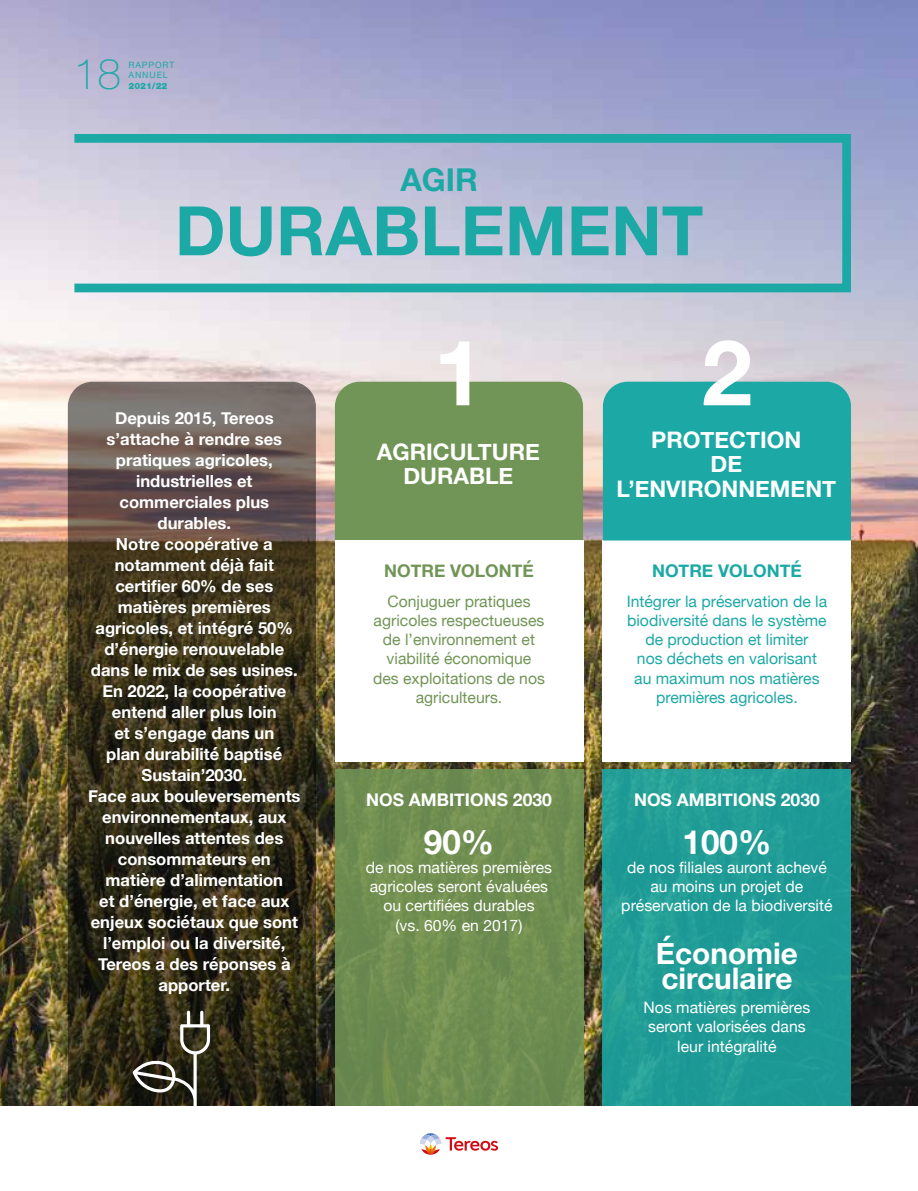
<style>
.page{position:relative;width:918px;height:1191px;background:#fff}
.page>*{position:absolute;margin:0;border:0;box-sizing:border-box;transform-origin:0 0}
.t1{font:700 91px "Helvetica Neue";color:#fff}
.t2{font:700 68.25px "Helvetica Neue";color:#1ca9a6}
.t3{font:100 42.52px "Helvetica Neue";color:#1ca9a6}
.t4{font:700 33.25px "Helvetica Neue";color:#fff}
.t5{font:700 31.5px "Helvetica Neue";color:#1ca9a6}
.t6{font:700 29.75px/24.5px "Helvetica Neue";color:#fff}
.t7{font:700 22.75px/24.5px "Helvetica Neue";color:#fff;text-align:center}
.t8{font:700 17.5px "Helvetica Neue";color:#fff}
.t9{font:700 17.5px "Helvetica Neue";color:#719556}
.t10{font:700 17.5px "Helvetica Neue";color:#1ca9a6}
.t11{font:700 16.62px/21px "Helvetica Neue";color:#fff;text-align:center}
.t12{font:15.75px/19.2px "Helvetica Neue";color:#fff;text-align:center}
.t13{font:15.75px/19.2px "Helvetica Neue";color:#1ca9a6;text-align:center}
.t14{font:15.75px/19.2px "Helvetica Neue";color:#719556;text-align:center}
.t15{font:8.75px/10.5px "Helvetica Neue";letter-spacing:.1em;color:#1ca9a6}
.t16{font:900 8.75px "Helvetica Neue LT Std";color:#1ca9a6}
</style>
<div class="page">
<img style="left:0;top:0;width:918px;height:1105px">
<svg style="left:420px;top:1133px;width:78px;height:21px"></svg>
<div style="left:70px;top:134px;width:781px;height:158px;border:9px solid #1ca9a6"></div>
<div style="left:335px;top:382px;width:248px;height:158px;background:#719556"></div>
<svg style="left:68px;top:382px;width:248px;height:723px;background:#423927"></svg>
<div style="left:335px;top:540px;width:248px;height:221px;background:#fff"></div>
<div style="left:603px;top:540px;width:248px;height:221px;background:#fff"></div>
<div style="left:335px;top:769px;width:248px;height:336px;background:#6f8d50"></div>
<div style="left:603px;top:769px;width:248px;height:336px;background:#1f9b96"></div>
<div style="left:603px;top:382px;width:248px;height:158px;background:#1ca9a6"></div>
<svg style="left:133px;top:1010px;width:77px;height:96px;background:#484535"></svg>
<h3 class="t3" style="left:74px;top:49px;width:49px">18</h3>
<p class="t15" style="left:129px;top:60px;width:47px">RAPPORT<br>ANNUEL</p>
<p class="t16" style="left:129px;top:80px;width:40px">2021/22</p>
<h3 class="t5" style="left:400px;top:155px;width:79px">AGIR</h3>
<h2 class="t2" style="left:175px;top:177px;width:530px">DURABLEMENT</h2>
<h1 class="t1" style="left:434px;top:301px;width:52px">1</h1>
<h1 class="t1" style="left:701px;top:301px;width:52px">2</h1>
<p class="t11" style="left:88px;top:407px;width:214px">Depuis 2015, Tereos s’attache à rendre ses pratiques agricoles, industrielles et commerciales plus durables.<br>Notre coopérative a notamment déjà fait certifier 60% de ses matières premières agricoles, et intégré 50% d’énergie renouvelable dans le mix de ses usines.<br>En 2022, la coopérative entend aller plus loin<br>et s’engage dans un<br>plan durabilité baptisé<br>Sustain’2030.<br>Face aux bouleversements environnementaux, aux nouvelles attentes des consommateurs en matière d’alimentation<br>et d’énergie, et face aux enjeux sociétaux que sont l’emploi ou la diversité,<br>Tereos a des réponses à apporter.</p>
<h3 class="t7" style="left:377px;top:440px;width:165px">AGRICULTURE<br>DURABLE</h3>
<p class="t9" style="left:384px;top:557px;width:151px">NOTRE VOLONTÉ</p>
<p class="t14" style="left:373px;top:592px;width:173px">Conjuguer pratiques agricoles respectueuses de l’environnement et viabilité économique des exploitations de nos agriculteurs.</p>
<h3 class="t7" style="left:616px;top:428px;width:221px">PROTECTION<br>DE<br>L’ENVIRONNEMENT</h3>
<p class="t10" style="left:652px;top:557px;width:151px">NOTRE VOLONTÉ</p>
<p class="t13" style="left:627px;top:592px;width:202px">Intégrer la préservation de la biodiversité dans le système de production et limiter<br>nos déchets en valorisant au maximum nos matières premières agricoles.</p>
<p class="t8" style="left:366px;top:786px;width:187px">NOS AMBITIONS 2030</p>
<p class="t8" style="left:634px;top:786px;width:187px">NOS AMBITIONS 2030</p>
<h3 class="t4" style="left:424px;top:815px;width:72px">90%</h3>
<p class="t12" style="left:366px;top:858px;width:188px">de nos matières premières agricoles seront évaluées ou certifiées durables<br>(vs. 60% en 2017)</p>
<h3 class="t4" style="left:682px;top:815px;width:90px">100%</h3>
<p class="t12" style="left:621px;top:858px;width:213px">de nos filiales auront achevé au moins un projet de préservation de la biodiversité</p>
<h3 class="t6" style="left:656px;top:942px;width:144px">Économie circulaire</h3>
<p class="t12" style="left:643px;top:998px;width:168px">Nos matières premières seront valorisées dans leur intégralité</p>
</div>
